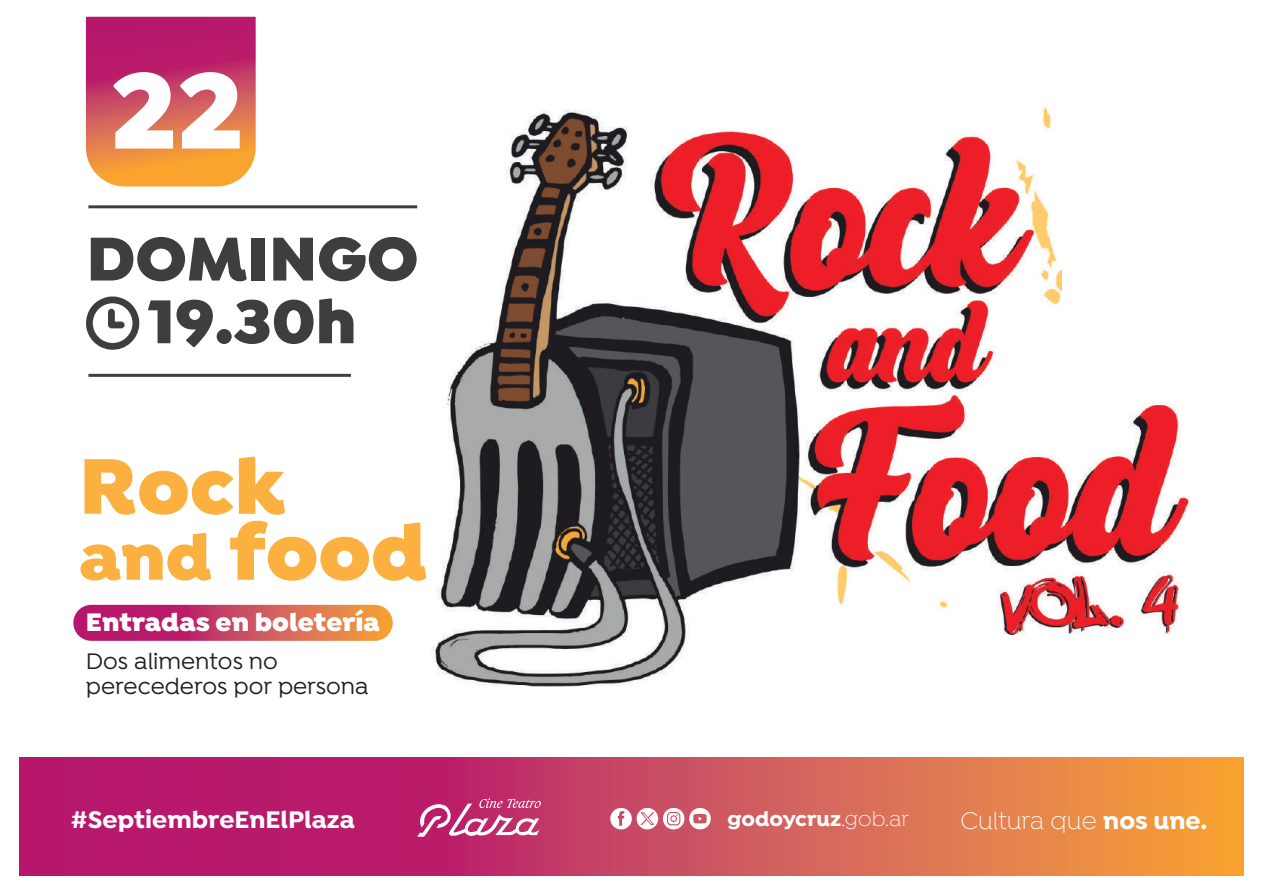
<style>
.page{position:relative;width:1263px;height:893px;background:#fff}
.page>*{position:absolute;margin:0;border:0;box-sizing:border-box;transform-origin:0 0}
.t1{font:900 115.5px "Isidora";color:#fff}
.t2{font:900 84px/66px "Isidora";color:#fbb03f}
.t3{font:900 65.85px "Isidora";color:#3e3e3f}
.t4{font:900 27px "Isidora";color:#fff}
.t5{font:700 25.65px "Isidora";color:#fff}
.t6{font:300 25.65px "Isidora";color:#fff}
.t7{font:500 24px/25.5px "Isidora";color:#231f20}
.t8{font:700 21.9px "Isidora";color:#fff}
.s1{font-size:69px}
.s2{font-weight:300}
.s3{font-weight:700}
</style>
<div class="page">
<img style="left:368px;top:141px;width:824px;height:469px">
<svg style="left:20px;top:610px;width:1223px;height:148px"></svg>
<div style="left:1062px;top:18px;width:181px;height:315px;background:#fff"></div>
<svg style="left:85px;top:18px;width:968px;height:123px"></svg>
<svg style="left:73px;top:605px;width:320px;height:36px;background:#cc4d5e"></svg>
<svg style="left:20px;top:758px;width:1224px;height:117px;background:#cd4d5c"></svg>
<svg style="left:415px;top:798px;width:126px;height:39px"></svg>
<svg style="left:610px;top:808px;width:101px;height:21px"></svg>
<svg style="left:86px;top:17px;width:170px;height:169px;background:#d2595b"></svg>
<hr style="left:448px;top:66px;width:481px;height:1px;background:#fff">
<svg style="left:86px;top:296px;width:54px;height:54px"></svg>
<hr style="left:88px;top:374px;width:263px;height:3px;background:#3e3e3f">
<hr style="left:88px;top:205px;width:329px;height:3px;background:#3e3e3f">
<h1 class="t1" style="left:111px;top:36px;width:135px">22</h1>
<h3 class="t3" style="left:87px;top:216px;width:333px">DOMINGO</h3>
<h3 class="t3" style="left:148px;top:279px;width:210px">19.30h</h3>
<h2 class="t2" style="left:79px;top:455px;width:349px">Rock <span class="s1">and</span> food</h2>
<p class="t4" style="left:86px;top:605px;width:296px">Entradas en boletería</p>
<p class="t7" style="left:86px;top:650px;width:284px">Dos alimentos no perecederos por persona</p>
<p class="t5" style="left:71px;top:803px;width:286px">#SeptiembreEnElPlaza</p>
<p class="t8" style="left:727px;top:805px;width:183px">godoycruz<span class="s2">.gob.ar</span></p>
<p class="t6" style="left:960px;top:807px;width:248px">Cultura que <span class="s3">nos une.</span></p>
</div>
